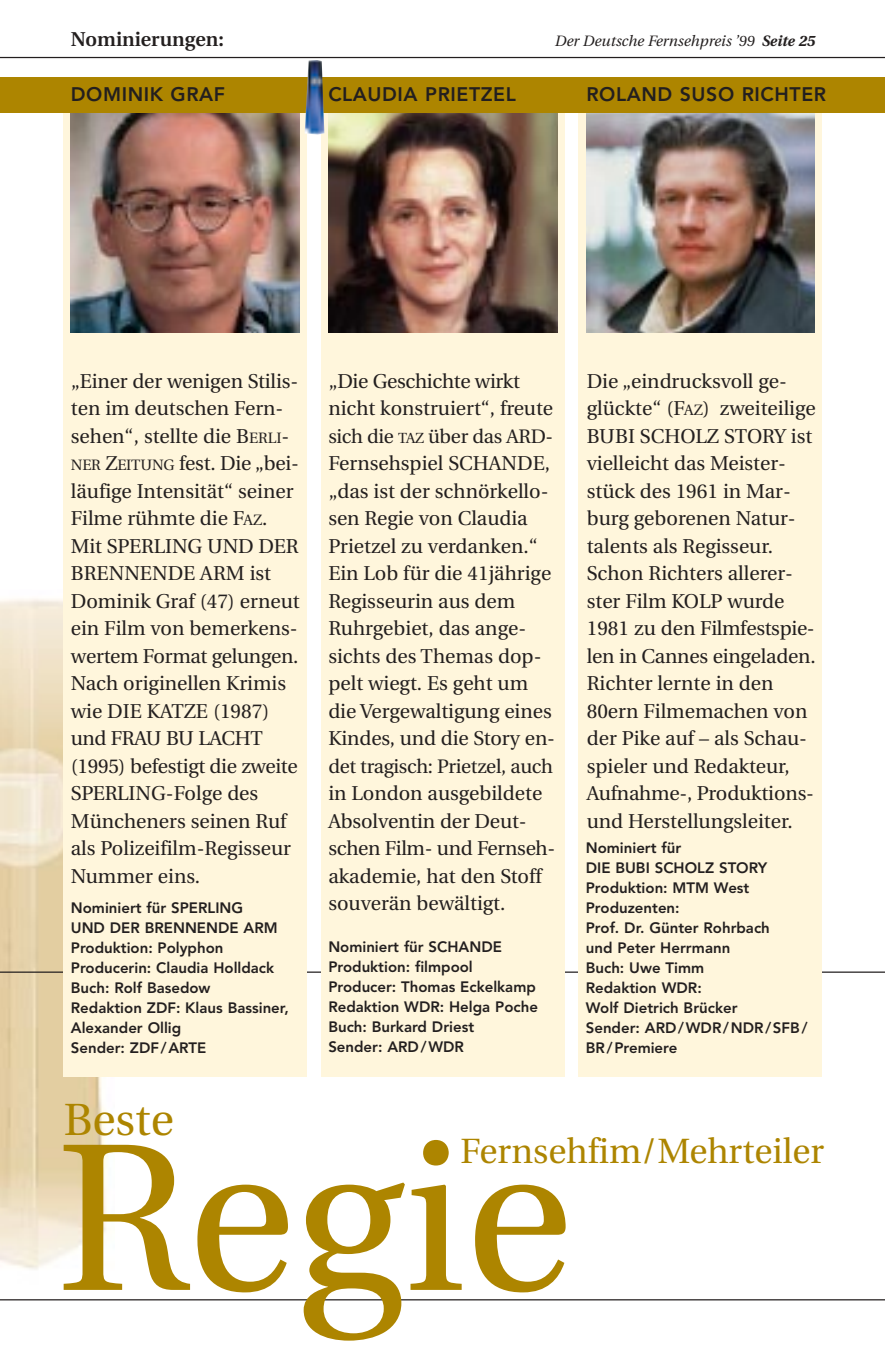
<style>
.page{position:relative;width:885px;height:1348px;background:#fff}
.page>*{position:absolute;margin:0;border:0;box-sizing:border-box;transform-origin:0 0}
.t1{font:209.75px "Utopia";color:#ad8500}
.t2{font:45px "Utopia";color:#ad8500}
.t3{font:35px "Utopia";color:#ad8500}
.t4{font:20px/27.5px "Utopia";color:#231f1f}
.t5{font:600 20px "Utopia";color:#231f1f}
.t6{font:19.5px "Utopia";letter-spacing:-.015em;color:#231f1f}
.t7{font:800 19.5px "Avenir";letter-spacing:.03em;color:#231f1f}
.t8{font:800 15px/20px "Avenir";color:#231f1f}
.t9{font:italic 15px "Utopia";color:#231f1f}
.s1{font-weight:700}
.s2{font-size:15px}
.s3{font-size:14.5px}
</style>
<div class="page">
<img style="left:0;top:589px;width:114px;height:681px">
<hr style="left:0;top:971px;width:885px;height:1px;background:#231f1f">
<div style="left:579px;top:109px;width:243px;height:967px;background:#fff6dc"></div>
<img style="left:587px;top:112px;width:228px;height:220px">
<div style="left:321px;top:109px;width:244px;height:967px;background:#fff6dc"></div>
<img style="left:328px;top:112px;width:229px;height:220px">
<div style="left:64px;top:109px;width:243px;height:967px;background:#fff6dc"></div>
<img style="left:71px;top:112px;width:229px;height:220px">
<hr style="left:0;top:57px;width:885px;height:1px;background:#231f1f">
<div style="left:0;top:77px;width:885px;height:35px;background:#ad8500"></div>
<hr style="left:0;top:1299px;width:885px;height:1px;background:#231f1f">
<img style="left:305px;top:60px;width:19px;height:75px">
<p class="t5" style="left:71px;top:31px;width:155px">Nominierungen:</p>
<p class="t9" style="left:555px;top:34px;width:262px">Der Deutsche Fernsehpreis ’99 <span class="s1">Seite 25</span></p>
<p class="t7" style="left:71px;top:86px;width:156px">DOMINIK GRAF</p>
<p class="t7" style="left:328px;top:86px;width:189px">CLAUDIA PRIETZEL</p>
<p class="t7" style="left:586px;top:86px;width:241px">ROLAND SUSO RICHTER</p>
<p class="t4" style="left:71px;top:369px;width:230px">„Einer der wenigen Stilis&shy;ten im deutschen Fern&shy;sehen“, stellte die B<span class="s2">ERLI</span>-<br><span class="s2">NER</span> Z<span class="s2">EITUNG</span> fest. Die „bei&shy;läufige Intensität“ seiner<br>Filme rühmte die F<span class="s2">AZ</span>.<br>Mit SPERLING UND DER<br>BRENNENDE ARM ist<br>Dominik Graf (47) erneut ein Film von bemerkens&shy;wertem Format gelungen.<br>Nach originellen Krimis wie DIE KATZE (1987) und FRAU BU LACHT (1995) befestigt die zweite<br>SPERLING-Folge des<br>Müncheners seinen Ruf als Polizeifilm-Regisseur<br>Nummer eins.</p>
<p class="t4" style="left:328px;top:369px;width:226px">„Die Geschichte wirkt nicht konstruiert“, freute</p>
<p class="t6" style="left:328px;top:428px;width:226px">sich die <span class="s3">TAZ</span> über das ARD-</p>
<p class="t4" style="left:328px;top:451px;width:228px">Fernsehspiel SCHANDE, „das ist der schnörkello&shy;sen Regie von Claudia<br>Prietzel zu verdanken.“<br>Ein Lob für die 41jährige<br>Regisseurin aus dem<br>Ruhrgebiet, das ange&shy;sichts des Themas dop&shy;pelt wiegt. Es geht um die Vergewaltigung eines<br>Kindes, und die Story en-</p>
<p class="t6" style="left:328px;top:758px;width:226px">det tragisch: Prietzel, auch</p>
<p class="t4" style="left:328px;top:781px;width:228px">in London ausgebildete<br>Absolventin der Deut&shy;schen Film- und Fernseh&shy;akademie, hat den Stoff souverän bewältigt.</p>
<p class="t8" style="left:71px;top:898px;width:219px">Nominiert für SPERLING<br>UND DER BRENNENDE ARM<br>Produktion: Polyphon<br>Producerin: Claudia Holldack<br>Buch: Rolf Basedow<br>Redaktion ZDF: Klaus Bassiner,<br>Alexander Ollig<br>Sender: ZDF/ARTE</p>
<p class="t8" style="left:328px;top:938px;width:211px">Nominiert für SCHANDE<br>Produktion: filmpool<br>Producer: Thomas Eckelkamp<br>Redaktion WDR: Helga Poche<br>Buch: Burkard Driest<br>Sender: ARD/WDR</p>
<p class="t4" style="left:587px;top:369px;width:230px">Die „eindrucksvoll ge&shy;glückte“ (F<span class="s2">AZ</span>) zweiteilige<br>BUBI SCHOLZ STORY ist vielleicht das Meister&shy;stück des 1961 in Mar&shy;burg geborenen Natur&shy;talents als Regisseur.<br>Schon Richters allerer&shy;ster Film KOLP wurde<br>1981 zu den Filmfestspie&shy;len in Cannes eingeladen.<br>Richter lernte in den<br>80ern Filmemachen von der Pike auf – als Schau&shy;spieler und Redakteur,<br>Aufnahme-, Produktions&shy;und Herstellungsleiter.</p>
<p class="t8" style="left:586px;top:838px;width:223px">Nominiert für<br>DIE BUBI SCHOLZ STORY<br>Produktion: MTM West<br>Produzenten:<br>Prof. Dr. Günter Rohrbach<br>und Peter Herrmann<br>Buch: Uwe Timm<br>Redaktion WDR:<br>Wolf Dietrich Brücker<br>Sender: ARD/WDR/NDR/SFB/<br>BR/Premiere</p>
<h2 class="t2" style="left:64px;top:1101px;width:112px">Beste</h2>
<h3 class="t3" style="left:461px;top:1136px;width:365px">Fernsehfim/Mehrteiler</h3>
<h1 class="t1" style="left:56px;top:1134px;width:518px">Regie</h1>
</div>
